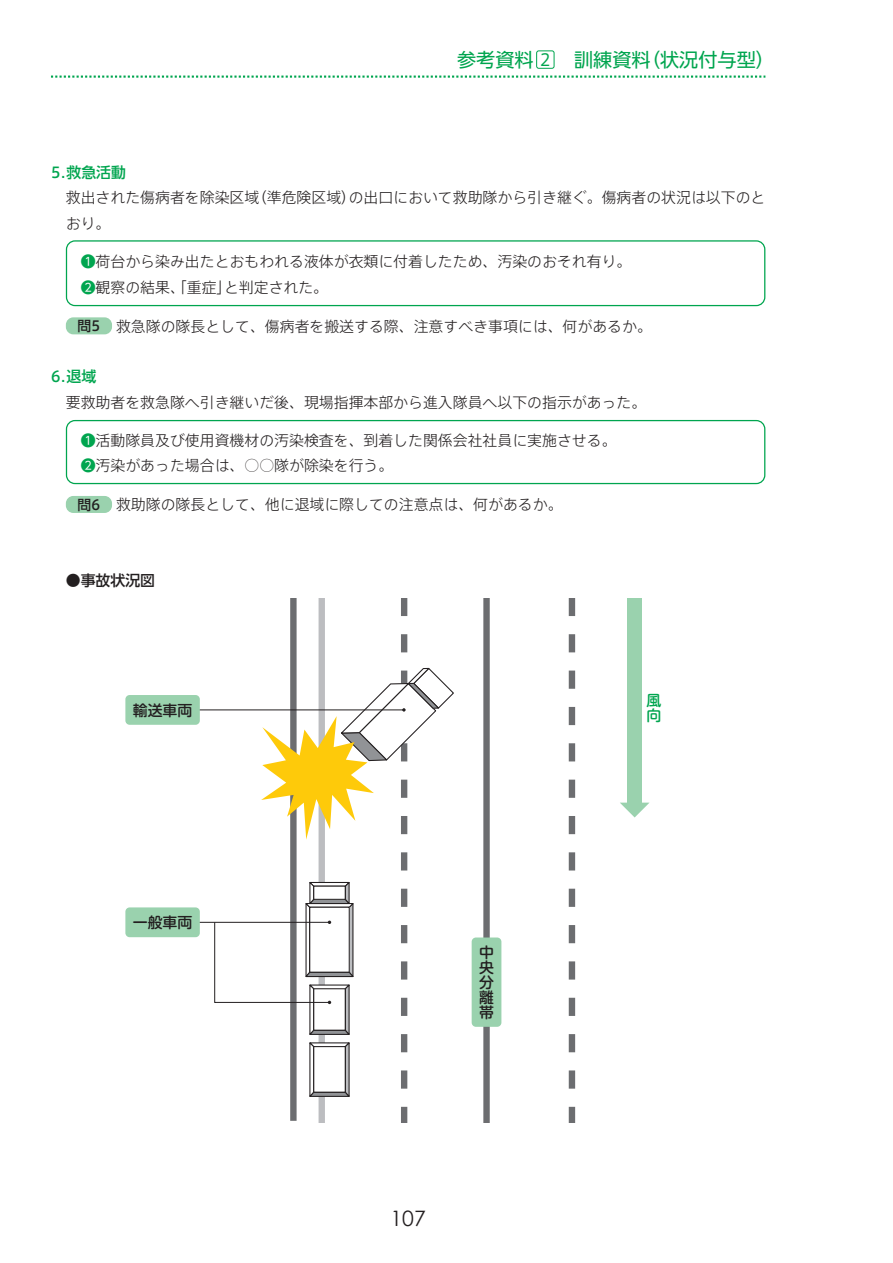
<style>
.page{position:relative;width:893px;height:1263px;background:#fff}
.page>*{position:absolute;margin:0;border:0;box-sizing:border-box;transform-origin:0 0}
.t1{font:21.3px "Century Gothic";color:#231f20}
.t2{font:19.2px "UD Shin Go Pro Regular 90 msp RKSJ H";color:#00a54f}
.t3{font:14.85px/25.5px "Axis Std Light 90 msp RKSJ H";color:#231f20}
.t4{font:14.85px/14.9px "UD Shin M Go Pro Medium 90 msp RKSJ H";color:#231f20;text-align:justify}
.t5{font:14.85px "UD Shin Go Pro Medium 90 msp RKSJ H";color:#231f20}
.t6{font:14.85px "UD Shin Go Pro Medium 90 msp RKSJ H";color:#00a54f}
.t7{font:14.85px "Axis Std Medium 90 msp RKSJ H";color:#00a54f}
.t8{font:14.85px/14.9px "UD Shin M Go Pro Medium 90 msp RKSJ H";color:#00a54f}
.s1{font-family:"Axis Std Regular 90 msp RKSJ H";font-size:16.5px}
.s2{font-family:"Axis Std Medium 90 msp RKSJ H"}
.s3{font-family:"UD Shin Go Pro Light 90 msp RKSJ H"}
.s4{font-family:"UD Shin Go Pro Regular 90 msp RKSJ H";color:#00a54f}
.s5{font-family:"UD Shin Go Pro Medium 90 msp RKSJ H";font-size:13.8px}
.s6{font-family:"Axis Std Medium 90 msp RKSJ H";font-size:13.8px}
.s7{font-family:"UD Shin Go Pro Medium 90 msp RKSJ H"}
</style>
<div class="page">
<svg style="left:51px;top:76px;width:714px;height:2px"></svg>
<div style="left:536px;top:50px;width:18px;height:19px;border:1px solid #00a54f;border-radius:2px"></div>
<div style="left:66px;top:240px;width:699px;height:66px;border:1px solid #00a54f;border-radius:9px"></div>
<div style="left:66px;top:317px;width:46px;height:17px;background:#9ad2ae;border-radius:7px"></div>
<div style="left:66px;top:496px;width:46px;height:17px;background:#9ad2ae;border-radius:7px"></div>
<div style="left:66px;top:420px;width:699px;height:64px;border:1px solid #00a54f;border-radius:9px"></div>
<div style="left:483px;top:599px;width:7px;height:524px;background:#6c6d70"></div>
<svg style="left:569px;top:599px;width:6px;height:524px"></svg>
<div style="left:472px;top:938px;width:29px;height:89px;background:#9ad2ae;border-radius:4px"></div>
<svg style="left:620px;top:803px;width:29px;height:15px"></svg>
<div style="left:627px;top:599px;width:15px;height:204px;background:#9ad2ae"></div>
<hr style="left:164px;top:709px;width:240px;height:1px;background:#231f20">
<div style="left:125px;top:695px;width:75px;height:30px;background:#9ad2ae;border-radius:4px"></div>
<hr style="left:164px;top:922px;width:165px;height:1px;background:#231f20">
<div style="left:125px;top:907px;width:75px;height:30px;background:#9ad2ae;border-radius:4px"></div>
<svg style="left:214px;top:599px;width:240px;height:524px"></svg>
<p class="t2" style="left:457px;top:52px;width:319px">参考資料 <span class="s1">2</span> 　訓練資料（状況付与型）</p>
<p class="t6" style="left:51px;top:167px;width:77px"><span class="s2">5.</span>救急活動</p>
<p class="t3" style="left:66px;top:187px;width:701px;text-indent:-15px">　 救出された傷病者を除染区域<span class="s3">（</span>準危険区域<span class="s3">）</span>の出口において救助隊から引き継ぐ<span class="s3">。</span>傷病者の状況は以下のとおり<span class="s3">。</span></p>
<p class="t3" style="left:81px;top:251px;width:552px"><span class="s4">❶</span>荷台から染み出たとおもわれる液体が衣類に付着したため<span class="s3">、</span>汚染のおそれ有り<span class="s3">。<br></span><span class="s4">❷</span>観察の結果<span class="s3">、「</span>重症<span class="s3">」</span>と判定された<span class="s3">。</span></p>
<p class="t3" style="left:77px;top:315px;width:576px"><span class="s5">問</span><span class="s6">5</span> 救急隊の隊長として<span class="s3">、</span>傷病者を搬送する際<span class="s3">、</span>注意すべき事項には<span class="s3">、</span>何があるか<span class="s3">。</span></p>
<p class="t7" style="left:51px;top:371px;width:47px">6.<span class="s7">退域</span></p>
<p class="t3" style="left:51px;top:391px;width:597px">　要救助者を救急隊へ引き継いだ後<span class="s3">、</span>現場指揮本部から進入隊員へ以下の指示があった<span class="s3">。</span></p>
<p class="t3" style="left:81px;top:429px;width:537px"><span class="s4">❶</span>活動隊員及び使用資機材の汚染検査を<span class="s3">、</span>到着した関係会社社員に実施させる<span class="s3">。<br></span><span class="s4">❷</span>汚染があった場合は<span class="s3">、</span>○○隊が除染を行う<span class="s3">。</span></p>
<p class="t3" style="left:77px;top:494px;width:487px"><span class="s5">問</span><span class="s6">6</span> 救助隊の隊長として<span class="s3">、</span>他に退域に際しての注意点は<span class="s3">、</span>何があるか<span class="s3">。</span></p>
<p class="t5" style="left:51px;top:575px;width:106px">　●事故状況図</p>
<p class="t4" style="left:133px;top:705px;width:61px">輸送車両</p>
<p class="t4" style="left:133px;top:917px;width:61px">一般車両</p>
<p class="t4" style="left:479px;top:947px;width:16px">中央分離帯</p>
<h1 class="t1" style="left:390px;top:1205px;width:37px">107</h1>
<p class="t8" style="left:646px;top:695px;width:16px">風向</p>
</div>
